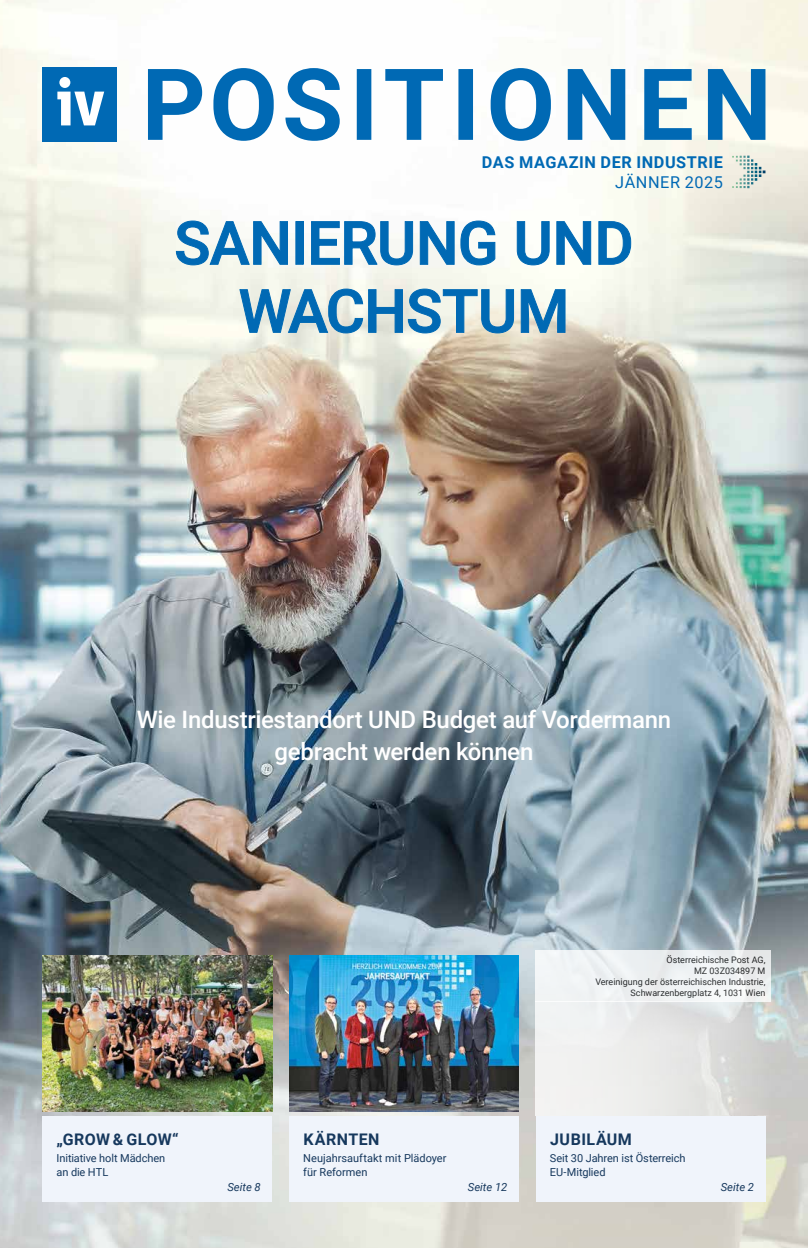
<style>
.page{position:relative;width:808px;height:1248px;background:#fff}
.page>*{position:absolute;margin:0;border:0;box-sizing:border-box;transform-origin:0 0}
.t1{font:500 60px/68px "Roboto";letter-spacing:-.01em;color:#0069b4;text-align:center}
.t2{font:500 24px/32px "Roboto";letter-spacing:-.01em;color:#fff;text-align:center}
.t3{font:700 16.3px "Roboto";letter-spacing:.035em;color:#0069b4}
.t4{font:16.3px "Roboto";letter-spacing:.035em;color:#0069b4}
.t5{font:700 16px "Roboto";letter-spacing:.03em;color:#16385d}
.t6{font:italic 11.2px "Roboto";color:#16385d}
.t7{font:11px/14px "Roboto";color:#16385d}
.t8{font:9px/11px "Roboto";color:#000;text-align:right}
</style>
<div class="page">
<img style="left:0;top:0;width:808px;height:1247px">
<div style="left:43px;top:1115px;width:229px;height:85px;background:#f0f4fb"></div>
<div style="left:536px;top:1115px;width:229px;height:85px;background:#f0f4fb"></div>
<img style="left:43px;top:955px;width:229px;height:156px">
<div style="left:536px;top:950px;width:235px;height:51px;background:#f0f3f4"></div>
<svg style="left:732px;top:156px;width:33px;height:32px"></svg>
<svg style="left:148px;top:68px;width:617px;height:73px"></svg>
<div style="left:43px;top:67px;width:74px;height:75px;background:#0069b4"></div>
<svg style="left:57px;top:92px;width:47px;height:33px"></svg>
<div style="left:59px;top:77px;width:11px;height:11px;background:#fff;border-radius:50%"></div>
<svg style="left:536px;top:1001px;width:235px;height:114px;fill:#eaeae9"></svg>
<div style="left:289px;top:1115px;width:230px;height:85px;background:#f0f4fb"></div>
<img style="left:289px;top:955px;width:230px;height:156px">
<h3 class="t3" style="left:482px;top:150px;width:243px">DAS MAGAZIN DER INDUSTRIE</h3>
<h3 class="t4" style="left:615px;top:171px;width:109px">JÄNNER 2025</h3>
<h1 class="t1" style="left:174px;top:207px;width:461px">SANIERUNG UND<br>WACHSTUM</h1>
<h2 class="t2" style="left:137px;top:702px;width:536px">Wie Industriestandort UND Budget auf Vordermann gebracht werden können</h2>
<p class="t8" style="left:595px;top:953px;width:172px">Österreichische Post AG,<br>MZ 03Z034897 M<br>Vereinigung der österreichischen Industrie,<br>Schwarzenbergplatz 4, 1031 Wien</p>
<h3 class="t5" style="left:57px;top:1128px;width:124px">„GROW &amp; GLOW“</h3>
<p class="t7" style="left:57px;top:1150px;width:110px">Initiative holt Mädchen an die HTL</p>
<p class="t6" style="left:227px;top:1179px;width:35px">Seite 8</p>
<h3 class="t5" style="left:303px;top:1128px;width:78px">KÄRNTEN</h3>
<p class="t7" style="left:303px;top:1150px;width:145px">Neujahrsauftakt mit Plädoyer für Reformen</p>
<p class="t6" style="left:468px;top:1179px;width:41px">Seite 12</p>
<h3 class="t5" style="left:550px;top:1128px;width:83px">JUBILÄUM</h3>
<p class="t7" style="left:550px;top:1150px;width:137px">Seit 30 Jahren ist Österreich<br>EU-Mitglied</p>
<p class="t6" style="left:721px;top:1179px;width:35px">Seite 2</p>
</div>
